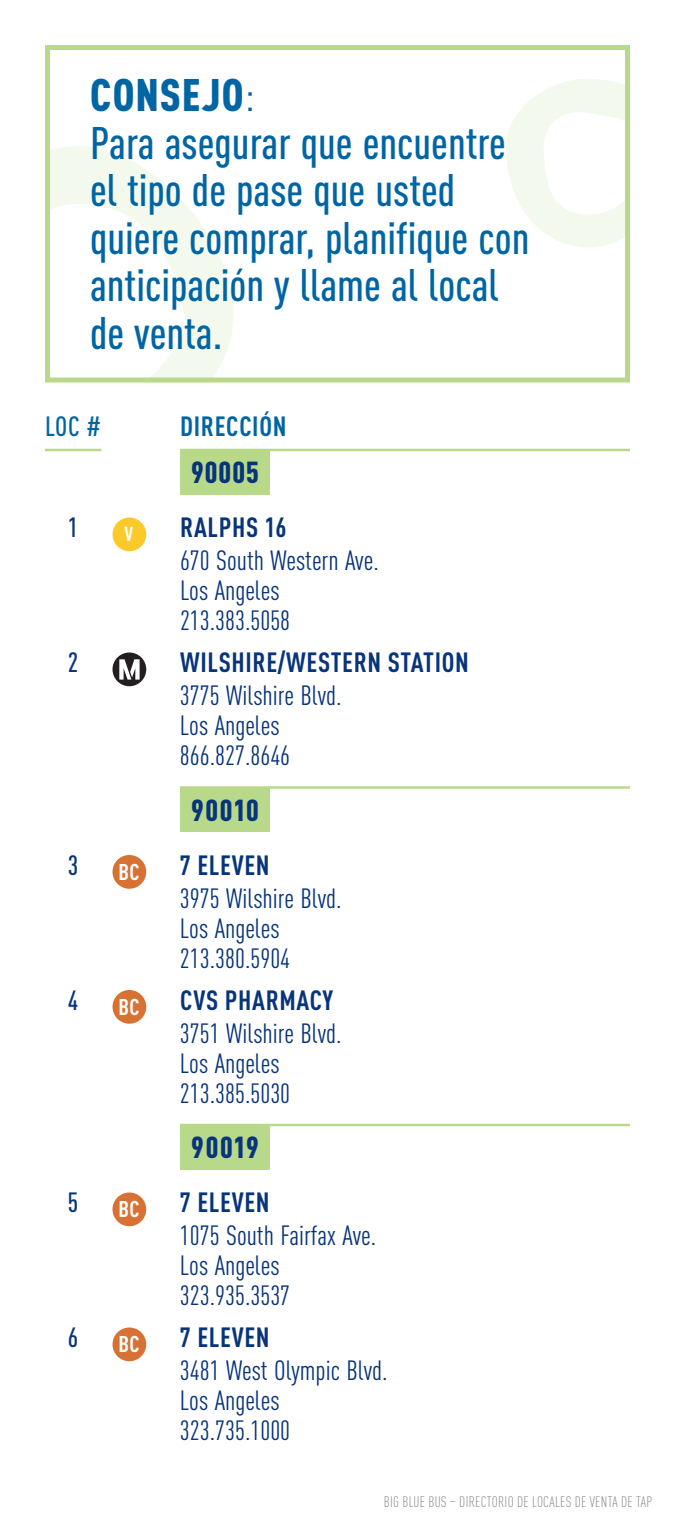
<style>
.page{position:relative;width:675px;height:1530px;background:#fff}
.page>*{position:absolute;margin:0;border:0;box-sizing:border-box;transform-origin:0 0}
.t1{font:500 condensed 45px/47.5px "DIN Pro";color:#0065a4}
.t2{font:900 condensed 30px "DIN Pro";letter-spacing:.03em;color:#08347b}
.t3{font:condensed 27.5px/30px "DIN Pro";color:#08347b}
.t4{font:700 condensed 27.5px "DIN Pro";letter-spacing:.025em;color:#08347b}
.t5{font:700 condensed 27.5px "DIN Pro";letter-spacing:.025em;color:#0065a4}
.t6{font:500 condensed 27.5px "DIN Pro";color:#08347b}
.t7{font:500 condensed 27.5px "DIN Pro";color:#0065a4}
.t8{font:700 condensed 22.5px "DIN Pro";letter-spacing:.02em;color:#fff}
.t9{font:700 condensed 20px "DIN Pro";color:#fff}
.t10{font:300 condensed 15px "DIN Pro";letter-spacing:.02em;color:#808285}
.s1{font-weight:900}
.s2{font-weight:400}
</style>
<div class="page">
<div style="left:180px;top:788px;width:90px;height:44px;background:#b8d989"></div>
<div style="left:180px;top:1125px;width:90px;height:45px;background:#b8d989"></div>
<div style="left:112px;top:518px;width:34px;height:33px;background:#fbca2a;border-radius:50%"></div>
<div style="left:112px;top:652px;width:34px;height:34px;background:#231f20;border-radius:50%"></div>
<svg style="left:119px;top:659px;width:21px;height:21px"></svg>
<div style="left:112px;top:855px;width:34px;height:34px;background:#d87234;border-radius:50%"></div>
<div style="left:112px;top:990px;width:34px;height:34px;background:#d87234;border-radius:50%"></div>
<div style="left:112px;top:1192px;width:34px;height:34px;background:#d87234;border-radius:50%"></div>
<div style="left:112px;top:1328px;width:34px;height:33px;background:#d87234;border-radius:50%"></div>
<div style="left:180px;top:450px;width:90px;height:45px;background:#b8d989"></div>
<svg style="left:51px;top:146px;width:183px;height:230px"></svg>
<svg style="left:506px;top:79px;width:118px;height:168px"></svg>
<div style="left:45px;top:45px;width:585px;height:337px;border:5px solid #b8d989"></div>
<hr style="left:45px;top:449px;width:56px;height:2px;background:#b8d989">
<hr style="left:180px;top:786px;width:450px;height:3px;background:#b8d989">
<hr style="left:180px;top:1124px;width:450px;height:2px;background:#b8d989">
<hr style="left:180px;top:449px;width:450px;height:2px;background:#b8d989">
<h1 class="t1" style="left:90px;top:68px;width:441px"><span class="s1">CONSEJO</span><span class="s2">:<br></span>Para asegurar que encuentre el tipo de pase que usted quiere comprar, planifique con anticipación y llame al local de venta.</h1>
<p class="t7" style="left:45px;top:406px;width:57px">LOC #</p>
<p class="t5" style="left:180px;top:405px;width:108px">DIRECCIÓN</p>
<p class="t2" style="left:191px;top:449px;width:69px">90005</p>
<p class="t6" style="left:68px;top:507px;width:12px">1</p>
<p class="t4" style="left:180px;top:507px;width:108px">RALPHS 16</p>
<p class="t3" style="left:180px;top:543px;width:200px">670 South Western Ave.<br>Los Angeles<br>213.383.5058</p>
<p class="t9" style="left:125px;top:519px;width:10px">V</p>
<p class="t6" style="left:68px;top:642px;width:12px">2</p>
<p class="t4" style="left:180px;top:642px;width:290px">WILSHIRE/WESTERN STATION</p>
<p class="t3" style="left:180px;top:678px;width:163px">3775 Wilshire Blvd.<br>Los Angeles<br>866.827.8646</p>
<p class="t2" style="left:191px;top:787px;width:69px">90010</p>
<p class="t6" style="left:68px;top:845px;width:12px">3</p>
<p class="t4" style="left:180px;top:844px;width:91px">7 ELEVEN</p>
<p class="t3" style="left:180px;top:881px;width:163px">3975 Wilshire Blvd.<br>Los Angeles<br>213.380.5904</p>
<p class="t6" style="left:68px;top:980px;width:12px">4</p>
<p class="t4" style="left:180px;top:979px;width:154px">CVS PHARMACY</p>
<p class="t3" style="left:180px;top:1016px;width:163px">3751 Wilshire Blvd.<br>Los Angeles<br>213.385.5030</p>
<p class="t8" style="left:118px;top:855px;width:23px">BC</p>
<p class="t8" style="left:118px;top:990px;width:23px">BC</p>
<p class="t2" style="left:191px;top:1124px;width:69px">90019</p>
<p class="t6" style="left:68px;top:1182px;width:12px">5</p>
<p class="t4" style="left:180px;top:1182px;width:91px">7 ELEVEN</p>
<p class="t3" style="left:180px;top:1218px;width:198px">1075 South Fairfax Ave.<br>Los Angeles<br>323.935.3537</p>
<p class="t6" style="left:68px;top:1317px;width:12px">6</p>
<p class="t4" style="left:180px;top:1317px;width:91px">7 ELEVEN</p>
<p class="t3" style="left:180px;top:1353px;width:209px">3481 West Olympic Blvd.<br>Los Angeles<br>323.735.1000</p>
<p class="t8" style="left:118px;top:1192px;width:23px">BC</p>
<p class="t8" style="left:118px;top:1327px;width:23px">BC</p>
<p class="t10" style="left:384px;top:1491px;width:270px">BIG BLUE BUS – DIRECTORIO DE LOCALES DE VENTA DE TAP</p>
</div>
